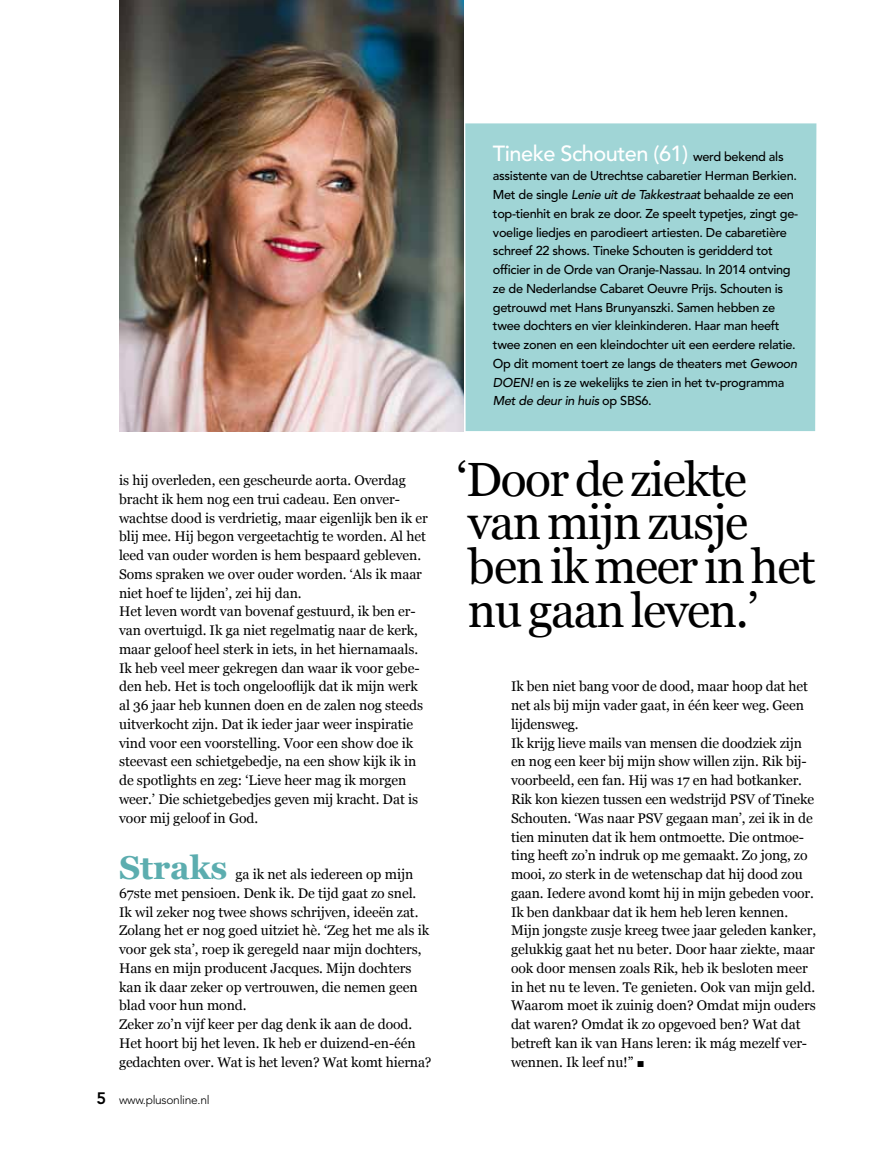
<style>
.page{position:relative;width:893px;height:1149px;background:#fff}
.page>*{position:absolute;margin:0;border:0;box-sizing:border-box;transform-origin:0 0}
.t1{font:48px/43.5px "Georgia";letter-spacing:-.03em;color:#000}
.t2{font:700 33px "Georgia";letter-spacing:-.005em;color:#5cadaf}
.t3{font:500 21.75px "Avenir LT Std";letter-spacing:-.025em;color:#fff}
.t4{font:13.95px/18.8px "Georgia";letter-spacing:-.005em;color:#000}
.t5{font:500 12.75px/18.8px "Avenir LT Std";letter-spacing:-.025em;color:#000}
.t6{font:300 12px "Avenir LT Std";letter-spacing:-.025em;color:#000}
.s1{font-weight:800;font-size:16.5px}
.s2{font-size:12.75px;color:#000}
.s3{font-style:italic}
</style>
<div class="page">
<img style="left:119px;top:0;width:344px;height:432px">
<svg style="left:465px;top:123px;width:351px;height:308px;fill:#a0d5d6"></svg>
<p class="t4" style="left:119px;top:470px;width:310px">is hij overleden, een gescheurde aorta. Overdag bracht ik hem nog een trui cadeau. Een onver&shy;wachtse dood is verdrietig, maar eigenlijk ben ik er blij mee. Hij begon vergeetachtig te worden. Al het leed van ouder worden is hem bespaard gebleven.<br>Soms spraken we over ouder worden. ‘Als ik maar niet hoef te lijden’, zei hij dan.<br>Het leven wordt van bovenaf gestuurd, ik ben er&shy;van overtuigd. Ik ga niet regelmatig naar de kerk, maar geloof heel sterk in iets, in het hiernamaals.<br>Ik heb veel meer gekregen dan waar ik voor gebe&shy;den heb. Het is toch ongelooflijk dat ik mijn werk al 36 jaar heb kunnen doen en de zalen nog steeds uitverkocht zijn. Dat ik ieder jaar weer inspiratie vind voor een voorstelling. Voor een show doe ik steevast een schietgebedje, na een show kijk ik in de spotlights en zeg: ‘Lieve heer mag ik morgen weer.’ Die schietgebedjes geven mij kracht. Dat is voor mij geloof in God.</p>
<h2 class="t2" style="left:119px;top:842px;width:110px">Straks</h2>
<p class="t4" style="left:119px;top:864px;width:314px;text-indent:116px">ga ik net als iedereen op mijn 67ste met pensioen. Denk ik. De tijd gaat zo snel.<br>Ik wil zeker nog twee shows schrijven, ideeën zat.<br>Zolang het er nog goed uitziet hè. ‘Zeg het me als ik voor gek sta’, roep ik geregeld naar mijn dochters, Hans en mijn producent Jacques. Mijn dochters kan ik daar zeker op vertrouwen, die nemen geen blad voor hun mond.<br>Zeker zo’n vijf keer per dag denk ik aan de dood.<br>Het hoort bij het leven. Ik heb er duizend-en-één gedachten over. Wat is het leven? Wat komt hierna?</p>
<p class="t6" style="left:97px;top:1092px;width:115px"><span class="s1">5</span> www.plusonline.nl</p>
<h3 class="t3" style="left:493px;top:141px;width:292px">Tineke Schouten (61) <span class="s2">werd bekend als</span></h3>
<p class="t5" style="left:493px;top:167px;width:307px">assistente van de Utrechtse cabaretier Herman Berkien.<br>Met de single <span class="s3">Lenie uit de Takkestraat</span> behaalde ze een top-tienhit en brak ze door. Ze speelt typetjes, zingt ge&shy;voelige liedjes en parodieert artiesten. De cabaretière schreef 22 shows. Tineke Schouten is geridderd tot officier in de Orde van Oranje-Nassau. In 2014 ontving ze de Nederlandse Cabaret Oeuvre Prijs. Schouten is getrouwd met Hans Brunyanszki. Samen hebben ze twee dochters en vier kleinkinderen. Haar man heeft twee zonen en een kleindochter uit een eerdere relatie.<br>Op dit moment toert ze langs de theaters met <span class="s3">Gewoon DOEN!</span> en is ze wekelijks te zien in het tv-programma <span class="s3">Met de deur in huis</span> op SBS6.</p>
<h1 class="t1" style="left:457px;top:455px;width:360px">‘Door de ziekte van mijn zusje ben ik meer in het nu gaan leven.’</h1>
<p class="t4" style="left:511px;top:676px;width:307px">Ik ben niet bang voor de dood, maar hoop dat het net als bij mijn vader gaat, in één keer weg. Geen lijdensweg.<br>Ik krijg lieve mails van mensen die doodziek zijn en nog een keer bij mijn show willen zijn. Rik bij&shy;voorbeeld, een fan. Hij was 17 en had botkanker.<br>Rik kon kiezen tussen een wedstrijd PSV of Tineke Schouten. ‘Was naar PSV gegaan man’, zei ik in de tien minuten dat ik hem ontmoette. Die ontmoe&shy;ting heeft zo’n indruk op me gemaakt. Zo jong, zo mooi, zo sterk in de wetenschap dat hij dood zou gaan. Iedere avond komt hij in mijn gebeden voor.<br>Ik ben dankbaar dat ik hem heb leren kennen.<br>Mijn jongste zusje kreeg twee jaar geleden kanker, gelukkig gaat het nu beter. Door haar ziekte, maar ook door mensen zoals Rik, heb ik besloten meer in het nu te leven. Te genieten. Ook van mijn geld.<br>Waarom moet ik zuinig doen? Omdat mijn ouders dat waren? Omdat ik zo opgevoed ben? Wat dat betreft kan ik van Hans leren: ik mág mezelf ver&shy;wennen. Ik leef nu!” ▪</p>
</div>
